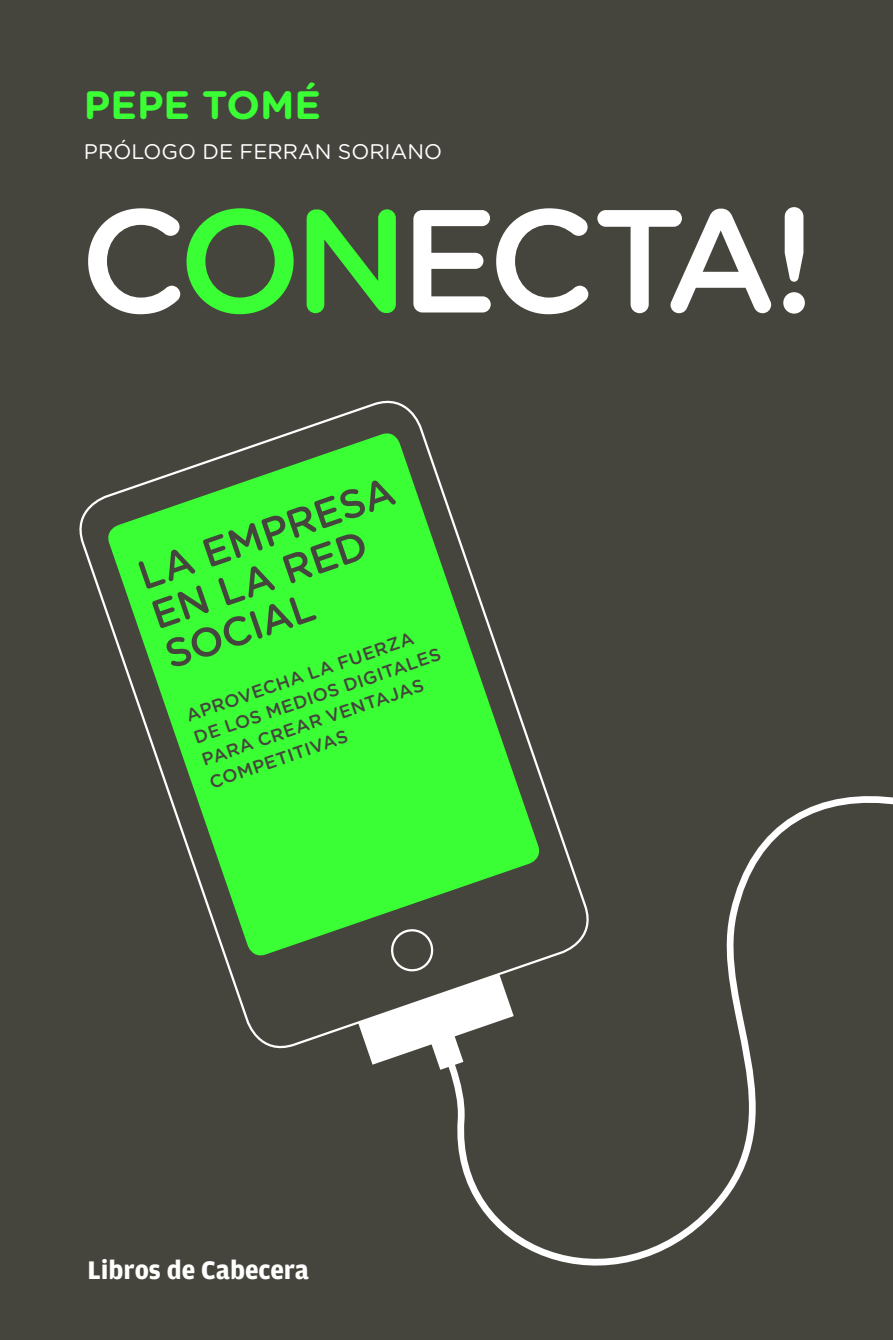
<style>
.page{position:relative;width:893px;height:1340px;background:#fff}
.page>*{position:absolute;margin:0;border:0;box-sizing:border-box;transform-origin:0 0}
.t1{font:500 146.25px "Gotham Rounded";color:#fff}
.t2{font:500 40.5px/41.6px "Gotham Rounded";color:#46453d}
.t3{font:700 39.6px "Gotham Rounded";color:#3aff34}
.t4{font:700 27px "Amplitude";color:#fff}
.t5{font:21.15px "Gotham Rounded";color:#fff}
.t6{font:500 18px/23.6px "Gotham Rounded";color:#46453d}
.s1{color:#3aff34}
</style>
<div class="page">
<div style="left:0;top:0;width:893px;height:1339px;background:#46453d"></div>
<svg style="left:79px;top:400px;width:467px;height:649px"></svg>
<svg style="left:105px;top:430px;width:438px;height:529px;fill:#3aff34"></svg>
<svg style="left:435px;top:789px;width:458px;height:477px"></svg>
<svg style="left:358px;top:927px;width:156px;height:142px"></svg>
<svg style="left:783px;top:207px;width:22px;height:106px"></svg>
<p class="t3" style="left:84px;top:76px;width:239px">PEPE TOMÉ</p>
<p class="t5" style="left:84px;top:137px;width:360px">PRÓLOGO DE FERRAN SORIANO</p>
<p class="t1" style="left:79px;top:156px;width:699px">C<span class="s1">ON</span>ECTA</p>
<p class="t2" style="left:132px;top:555px;width:259px;rotate:-19deg">LA empresa en la red socia L</p>
<p class="t6" style="left:183px;top:703px;width:261px;rotate:-19deg">a provecha la fuerza de los medios digital es pa ra crea r venta ja s competitiva s</p>
<p class="t4" style="left:88px;top:1254px;width:223px">Libros de Cabecera</p>
</div>
